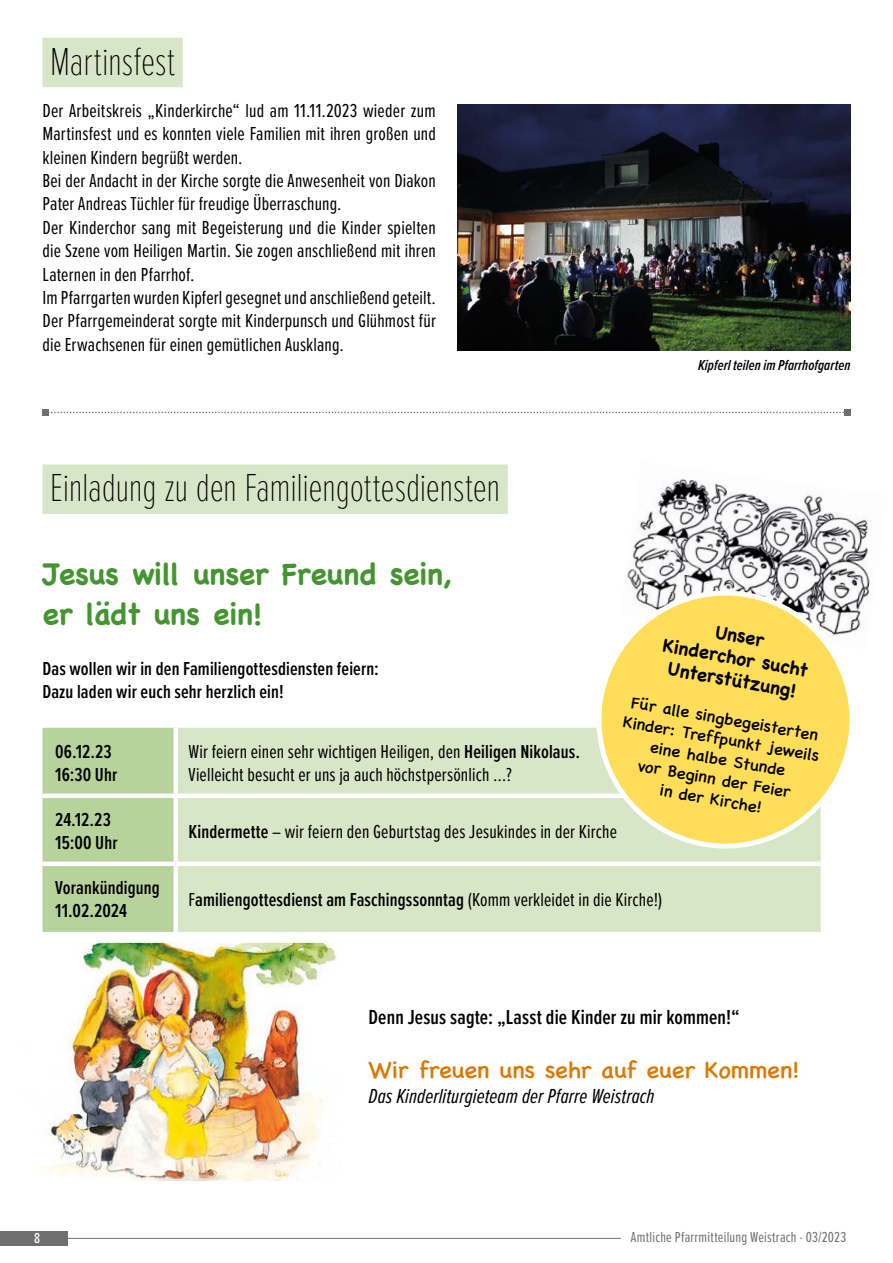
<style>
.page{position:relative;width:893px;height:1263px;background:#fff}
.page>*{position:absolute;margin:0;border:0;box-sizing:border-box;transform-origin:0 0}
.t1{font:100 40.5px "Proxima Nova Ex Cn";letter-spacing:-.01em;color:#000}
.t2{font:700 30px/40.2px "Chalkboard SE";letter-spacing:-.005em;color:#44952f}
.t3{font:24.3px "Chalkboard SE";letter-spacing:-.005em;color:#dc7800}
.t4{font:600 21px "Proxima Nova Ex Cn";letter-spacing:.01em;color:#000}
.t5{font:italic 21px "Proxima Nova Ex Cn";letter-spacing:.005em;color:#000}
.t6{font:19.5px/23.4px "Proxima Nova Ex Cn";letter-spacing:.01em;color:#000}
.t7{font:600 19.5px/23.4px "Proxima Nova Ex Cn";letter-spacing:.01em;color:#000}
.t8{font:700 18.6px/22.4px "Chalkboard SE";color:#000;text-align:center}
.t9{font:16.95px/20.2px "Chalkboard SE";color:#000;text-align:center}
.t10{font:15px "Proxima Nova Ex Cn";letter-spacing:.015em;color:#706f6f}
.t11{font:italic 600 15px "Proxima Nova Ex Cn";letter-spacing:.005em;color:#000}
.t12{font:500 15px "Proxima Nova Ex Cn";color:#fff}
.s1{font-weight:600}
.s2{font-weight:400}
</style>
<div class="page">
<img style="left:627px;top:479px;width:243px;height:116px">
<hr style="left:892px;top:0;width:1px;height:1263px;background:#f0f6eb">
<div style="left:43px;top:464px;width:465px;height:50px;background:#d7e6c7"></div>
<div style="left:43px;top:38px;width:140px;height:49px;background:#d7e6c7"></div>
<div style="left:43px;top:728px;width:130px;height:204px;background:#b7d29a"></div>
<div style="left:178px;top:728px;width:643px;height:204px;background:#d7e6c7"></div>
<div style="left:43px;top:793px;width:133px;height:5px;background:#fff"></div>
<div style="left:176px;top:793px;width:645px;height:5px;background:#fff"></div>
<div style="left:43px;top:861px;width:133px;height:5px;background:#fff"></div>
<div style="left:176px;top:861px;width:645px;height:5px;background:#fff"></div>
<img style="left:37px;top:942px;width:299px;height:239px">
<svg style="left:583px;top:577px;width:285px;height:279px"></svg>
<svg style="left:43px;top:409px;width:807px;height:6px"></svg>
<img style="left:457px;top:104px;width:393px;height:247px">
<hr style="left:0;top:1238px;width:621px;height:1px;background:#706f6f">
<div style="left:0;top:1231px;width:68px;height:15px;background:#706f6f"></div>
<h1 class="t1" style="left:50px;top:32px;width:127px">Martinsfest</h1>
<p class="t6" style="left:43px;top:98px;width:395px">Der Arbeitskreis „Kinderkirche“ lud am 11.11.2023 wieder zum Martinsfest und es konnten viele Familien mit ihren großen und kleinen Kindern begrüßt werden.<br>Bei der Andacht in der Kirche sorgte die Anwesenheit von Diakon Pater Andreas Tüchler für freudige Überraschung.<br>Der Kinderchor sang mit Begeisterung und die Kinder spielten die Szene vom Heiligen Martin. Sie zogen anschließend mit ihren Laternen in den Pfarrhof.<br>Im Pfarrgarten wurden Kipferl gesegnet und anschließend geteilt.<br>Der Pfarrgemeinderat sorgte mit Kinderpunsch und Glühmost für die Erwachsenen für einen gemütlichen Ausklang.</p>
<h1 class="t1" style="left:50px;top:458px;width:452px">Einladung zu den Familiengottesdiensten</h1>
<p class="t11" style="left:698px;top:354px;width:154px">Kipferl teilen im Pfarrhofgarten</p>
<h2 class="t2" style="left:43px;top:553px;width:411px">Jesus will unser Freund sein, er lädt uns ein!</h2>
<p class="t7" style="left:43px;top:656px;width:338px">Das wollen wir in den Familiengottesdiensten feiern:<br>Dazu laden wir euch sehr herzlich ein!</p>
<p class="t8" style="left:669px;top:612px;width:148px;rotate:10deg">Unser<br>Kinderchor sucht<br>Unterstützung!</p>
<p class="t9" style="left:629px;top:690px;width:200px;rotate:10deg">Für alle singbegeisterten<br>Kinder: Treffpunkt jeweils eine halbe Stunde<br>vor Beginn der Feier<br>in der Kirche!</p>
<p class="t7" style="left:55px;top:739px;width:64px">06.12.23<br>16:30 Uhr</p>
<p class="t6" style="left:188px;top:739px;width:393px">Wir feiern einen sehr wichtigen Heiligen, den <span class="s1">Heiligen Nikolaus.<br></span>Vielleicht besucht er uns ja auch höchstpersönlich …?</p>
<p class="t7" style="left:55px;top:807px;width:64px">24.12.23<br>15:00 Uhr</p>
<p class="t6" style="left:188px;top:818px;width:430px"><span class="s1">Kindermette</span> – wir feiern den Geburtstag des Jesukindes in der Kirche</p>
<p class="t7" style="left:55px;top:875px;width:106px">Vorankündigung<br>11.02.2024</p>
<p class="t7" style="left:188px;top:887px;width:475px"><span class="s2">F</span>amiliengottesdienst am Faschingssonntag <span class="s2">(Komm verkleidet in die Kirche!)</span></p>
<p class="t4" style="left:369px;top:1001px;width:373px">Denn Jesus sagte: „Lasst die Kinder zu mir kommen!“</p>
<p class="t3" style="left:369px;top:1049px;width:432px">Wir freuen uns sehr auf euer Kommen!</p>
<p class="t5" style="left:369px;top:1081px;width:287px">Das Kinderliturgieteam der Pfarre Weistrach</p>
<p class="t12" style="left:34px;top:1227px;width:8px">8</p>
<p class="t10" style="left:631px;top:1226px;width:217px">Amtliche Pfarrmitteilung Weistrach ⋅ 03/2023</p>
</div>
